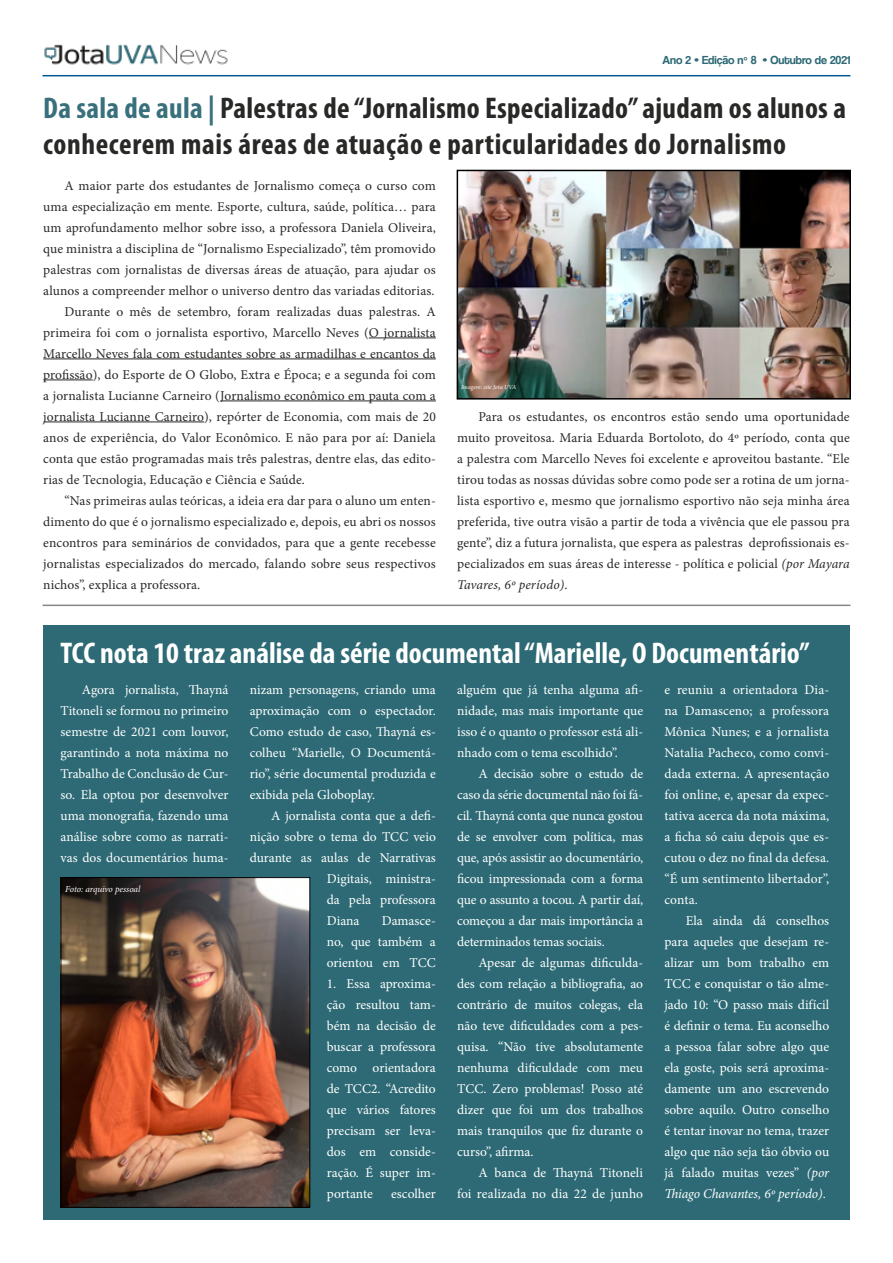
<style>
.page{position:relative;width:893px;height:1263px;background:#fff}
.page>*{position:absolute;margin:0;border:0;box-sizing:border-box;transform-origin:0 0}
.t1{font:700 condensed 30px/36px "Myriad Pro";letter-spacing:.01em;color:#282827}
.t2{font:700 condensed 30px "Myriad Pro";color:#fff}
.t3{font:13.5px/21px "Minion Pro";color:#fff;text-align:justify}
.t4{font:13.5px/21px "Minion Pro";letter-spacing:.01em;color:#282827;text-align:justify}
.t5{font:12px "Coolvetica Rg";color:#2d6a75}
.t6{font:italic 9.3px "Minion Pro";letter-spacing:-.01em;color:#fff}
.t7{font:italic 6.3px "Minion Pro";letter-spacing:-.01em;color:#fff}
.s1{color:#39707b}
.s2{font-style:italic}
</style>
<div class="page">
<hr style="left:43px;top:75px;width:807px;height:1px;background:#005b95">
<img style="left:44px;top:44px;width:184px;height:21px">
<div style="left:43px;top:625px;width:807px;height:595px;background:#2d6a75"></div>
<hr style="left:369px;top:338px;width:67px;height:1px;background:#282827">
<hr style="left:43px;top:359px;width:393px;height:1px;background:#282827">
<hr style="left:43px;top:380px;width:50px;height:1px;background:#282827">
<hr style="left:220px;top:401px;width:216px;height:1px;background:#282827">
<hr style="left:43px;top:422px;width:161px;height:1px;background:#282827">
<img style="left:460px;top:173px;width:388px;height:224px">
<div style="left:457px;top:170px;width:394px;height:230px;border:2px solid #000"></div>
<img style="left:63px;top:879px;width:245px;height:327px">
<div style="left:61px;top:877px;width:249px;height:331px;border:1px solid #000"></div>
<hr style="left:43px;top:605px;width:807px;height:1px;background:#878787">
<p class="t5" style="left:662px;top:52px;width:189px">Ano 2 • Edição nº 8 • Outubro de 2021</p>
<h1 class="t1" style="left:43px;top:89px;width:804px"><span class="s1">Da sala de aula |</span> Palestras de “Jornalismo Especializado” ajudam os alunos a conhecerem mais áreas de atuação e particularidades do Jornalismo</h1>
<p class="t4" style="left:65px;top:175px;width:373px">A maior parte dos estudantes de Jornalismo começa o curso com</p>
<p class="t4" style="left:43px;top:196px;width:394px">uma especialização em mente. Esporte, cultura, saúde, política… para</p>
<p class="t4" style="left:43px;top:217px;width:394px">um aprofundamento melhor sobre isso, a professora Daniela Oliveira,</p>
<p class="t4" style="left:43px;top:238px;width:394px">que ministra a disciplina de “Jornalismo Especializado”, têm promovido</p>
<p class="t4" style="left:43px;top:259px;width:394px">palestras com jornalistas de diversas áreas de atuação, para ajudar os</p>
<p class="t4" style="left:43px;top:280px;width:393px">alunos a compreender melhor o universo dentro das variadas editorias.</p>
<p class="t4" style="left:65px;top:301px;width:373px">Durante o mês de setembro, foram realizadas duas palestras. A</p>
<p class="t4" style="left:43px;top:322px;width:394px">primeira foi com o jornalista esportivo, Marcello Neves (O jornalista</p>
<p class="t4" style="left:43px;top:343px;width:394px">Marcello Neves fala com estudantes sobre as armadilhas e encantos da</p>
<p class="t4" style="left:43px;top:364px;width:394px">profissão), do Esporte de O Globo, Extra e Época; e a segunda foi com</p>
<p class="t4" style="left:43px;top:385px;width:394px">a jornalista Lucianne Carneiro (Jornalismo econômico em pauta com a</p>
<p class="t4" style="left:43px;top:406px;width:394px">jornalista Lucianne Carneiro), repórter de Economia, com mais de 20</p>
<p class="t4" style="left:43px;top:427px;width:394px">anos de experiência, do Valor Econômico. E não para por aí: Daniela</p>
<p class="t4" style="left:43px;top:448px;width:394px">conta que estão programadas mais três palestras, dentre elas, das edito-</p>
<p class="t4" style="left:43px;top:469px;width:263px">rias de Tecnologia, Educação e Ciência e Saúde.</p>
<p class="t4" style="left:65px;top:490px;width:373px">“Nas primeiras aulas teóricas, a ideia era dar para o aluno um enten-</p>
<p class="t4" style="left:43px;top:511px;width:394px">dimento do que é o jornalismo especializado e, depois, eu abri os nossos</p>
<p class="t4" style="left:43px;top:532px;width:394px">encontros para seminários de convidados, para que a gente recebesse</p>
<p class="t4" style="left:43px;top:553px;width:394px">jornalistas especializados do mercado, falando sobre seus respectivos</p>
<p class="t4" style="left:43px;top:574px;width:159px">nichos”, explica a professora.</p>
<p class="t7" style="left:461px;top:383px;width:57px">Imagem: site Jota UVA</p>
<p class="t4" style="left:457px;top:406px;width:394px;text-indent:21px">Para os estudantes, os encontros estão sendo uma oportunidade muito proveitosa. Maria Eduarda Bortoloto, do 4º período, conta que a palestra com Marcello Neves foi excelente e aproveitou bastante. “Ele tirou todas as nossas dúvidas sobre como pode ser a rotina de um jorna&shy;lista esportivo e, mesmo que jornalismo esportivo não seja minha área preferida, tive outra visão a partir de toda a vivência que ele passou pra gente”, diz a futura jornalista, que espera as palestras deprofissionais es&shy;pecializados em suas áreas de interesse - política e policial <span class="s2">(por Mayara Tavares, 6º período)</span>.</p>
<h1 class="t2" style="left:61px;top:634px;width:751px">TCC nota 10 traz análise da série documental “Marielle, O Documentário”</h1>
<p class="t3" style="left:61px;top:679px;width:169px;text-indent:21px">Agora jornalista, Thayná Titoneli se formou no primeiro semestre de 2021 com louvor, garantindo a nota máxima no Trabalho de Conclusão de Cur&shy;so. Ela optou por desenvolver uma monografia, fazendo uma análise sobre como as narrati&shy;vas dos documentários huma-</p>
<p class="t3" style="left:250px;top:679px;width:188px">nizam personagens, criando uma aproximação com o espectador.<br>Como estudo de caso, Thayná es&shy;colheu “Marielle, O Documentá&shy;rio”, série documental produzida e exibida pela Globoplay.</p>
<p class="t3" style="left:664px;top:679px;width:166px">e reuniu a orientadora Dia&shy;na Damasceno; a professora Mônica Nunes; e a jornalista Natalia Pacheco, como convi&shy;dada externa. A apresentação foi online, e, apesar da expec&shy;tativa acerca da nota máxima, a ficha só caiu depois que es&shy;cutou o dez no final da defesa. “É um sentimento libertador”, conta.</p>
<p class="t3" style="left:664px;top:910px;width:166px;text-indent:21px">Ela ainda dá conselhos para aqueles que desejam re&shy;alizar um bom trabalho em TCC e conquistar o tão alme&shy;jado 10: “O passo mais difícil é definir o tema. Eu aconselho a pessoa falar sobre algo que ela goste, pois será aproxima&shy;damente um ano escrevendo sobre aquilo. Outro conselho é tentar inovar no tema, trazer algo que não seja tão óbvio ou já falado muitas vezes” <span class="s2">(por Thiago Chavantes, 6º período)</span>.</p>
<p class="t3" style="left:457px;top:679px;width:188px">alguém que já tenha alguma afi&shy;nidade, mas mais importante que isso é o quanto o professor está ali&shy;nhado com o tema escolhido”.</p>
<p class="t3" style="left:457px;top:763px;width:188px;text-indent:21px">A decisão sobre o estudo de caso da série documental não foi fá&shy;cil. Thayná conta que nunca gostou de se envolver com política, mas que, após assistir ao documentário, ficou impressionada com a forma que o assunto a tocou. A partir daí, começou a dar mais importância a determinados temas sociais.</p>
<p class="t3" style="left:457px;top:952px;width:188px;text-indent:21px">Apesar de algumas dificulda&shy;des com relação a bibliografia, ao contrário de muitos colegas, ela não teve dificuldades com a pes&shy;quisa. “Não tive absolutamente nenhuma dificuldade com meu TCC. Zero problemas! Posso até dizer que foi um dos trabalhos mais tranquilos que fiz durante o curso”, afirma.</p>
<p class="t3" style="left:457px;top:1162px;width:188px;text-align:right">A banca de Thayná Titoneli<br>foi realizada no dia 22 de junho</p>
<p class="t3" style="left:271px;top:805px;width:166px">A jornalista conta que a defi-</p>
<p class="t3" style="left:250px;top:826px;width:188px">nição sobre o tema do TCC veio</p>
<p class="t3" style="left:250px;top:847px;width:188px">durante as aulas de Narrativas</p>
<p class="t3" style="left:327px;top:868px;width:111px">Digitais, ministra-</p>
<p class="t3" style="left:327px;top:889px;width:111px">da pela professora</p>
<p class="t3" style="left:327px;top:910px;width:34px">Diana</p>
<p class="t6" style="left:65px;top:882px;width:77px">Foto: arquivo pessoal</p>
<p class="t3" style="left:327px;top:910px;width:111px;text-indent:55px">Damasce&shy;no, que também a orientou em TCC</p>
<p class="t3" style="left:327px;top:973px;width:111px">1. Essa aproxima&shy;ção resultou tam&shy;bém na decisão de buscar a professora como orientadora de TCC2. “Acredito que vários fatores precisam ser leva&shy;dos em conside&shy;ração. É super im&shy;portante</p>
<p class="t3" style="left:391px;top:1183px;width:46px">escolher</p>
</div>
